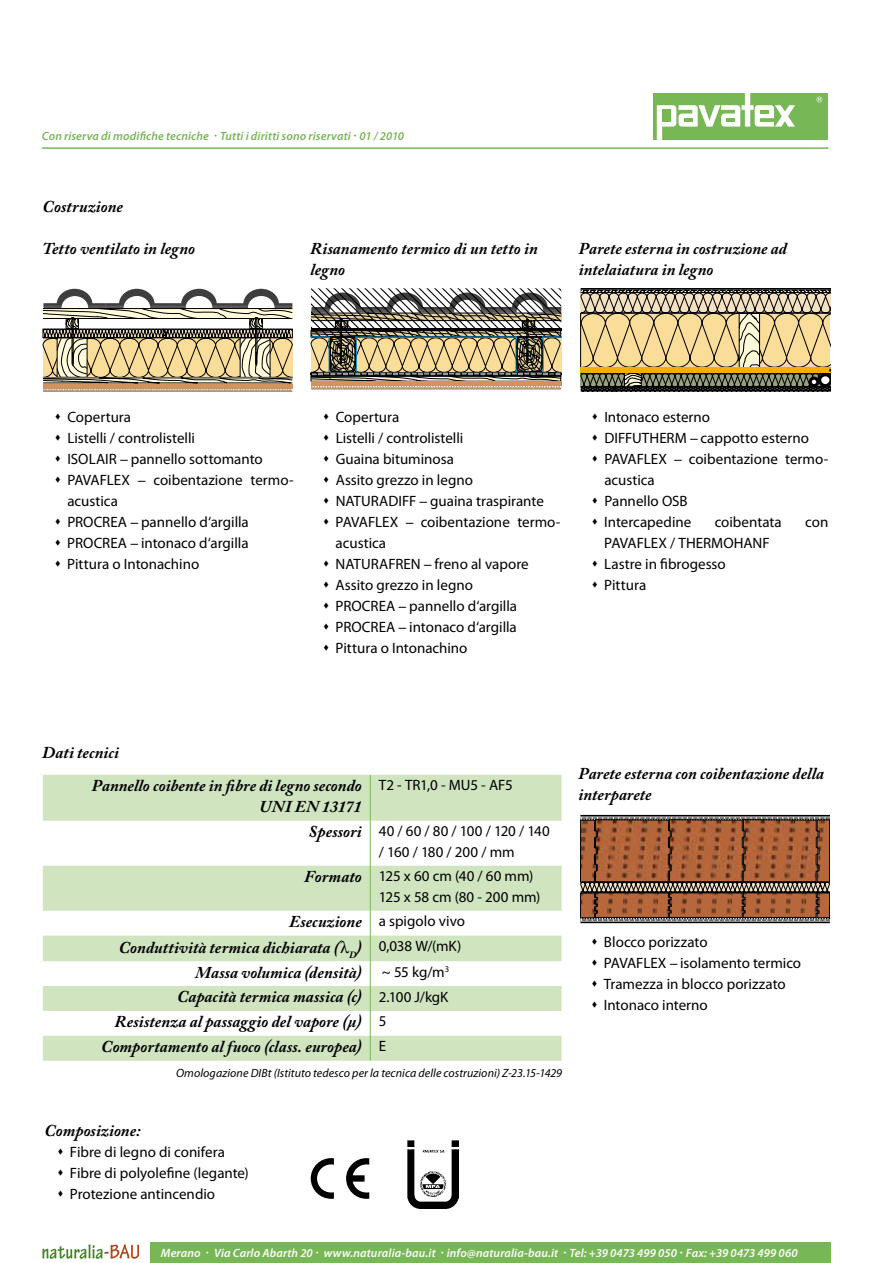
<style>
.page{position:relative;width:893px;height:1263px;background:#fff}
.page>*{position:absolute;margin:0;border:0;box-sizing:border-box;transform-origin:0 0}
.t1{font:italic 700 16.5px/21px "Adobe Caslon Pro";letter-spacing:.005em;color:#000}
.t2{font:15px/21px "Myriad Pro";color:#000}
.t3{font:italic 600 12px "Myriad Pro";letter-spacing:.01em;color:#fff}
.t4{font:italic 12px "Myriad Pro";letter-spacing:.005em;color:#000}
.t5{font:italic 600 12px "Myriad Pro";letter-spacing:.01em;color:#77b756}
.s1{font-family:"Adobe Caslon Pro";font-weight:600;font-style:italic}
.s2{font-family:"Adobe Caslon Pro";font-weight:700;font-style:italic;font-size:16.5px}
.s3{font-family:"Myriad Pro";font-weight:400;font-style:normal;font-size:15px}
</style>
<div class="page">
<hr style="left:42px;top:147px;width:787px;height:2px;background:#77b756">
<div style="left:150px;top:1243px;width:680px;height:20px;background:#77b756"></div>
<svg style="left:42px;top:1244px;width:97px;height:15px"></svg>
<div style="left:653px;top:93px;width:175px;height:47px;background:#77b756"></div>
<svg style="left:816px;top:97px;width:6px;height:5px"></svg>
<svg style="left:657px;top:93px;width:138px;height:47px"></svg>
<div style="left:57px;top:289px;width:35px;height:30px;background:#3e3d40;border-radius:50%"></div>
<div style="left:62px;top:297px;width:26px;height:22px;background:#fff;border-radius:50%"></div>
<div style="left:62px;top:296px;width:26px;height:23px;border:1px solid #fff;border-radius:50%"></div>
<div style="left:181px;top:289px;width:36px;height:30px;background:#3e3d40;border-radius:50%"></div>
<div style="left:186px;top:296px;width:26px;height:23px;background:#fff;border-radius:50%"></div>
<div style="left:186px;top:296px;width:26px;height:23px;border:1px solid #fff;border-radius:50%"></div>
<div style="left:119px;top:289px;width:36px;height:30px;background:#3e3d40;border-radius:50%"></div>
<div style="left:124px;top:296px;width:26px;height:23px;background:#fff;border-radius:50%"></div>
<div style="left:124px;top:296px;width:26px;height:23px;border:1px solid #fff;border-radius:50%"></div>
<div style="left:243px;top:289px;width:36px;height:30px;background:#3e3d40;border-radius:50%"></div>
<div style="left:248px;top:296px;width:26px;height:23px;background:#fff;border-radius:50%"></div>
<div style="left:248px;top:296px;width:26px;height:23px;border:1px solid #fff;border-radius:50%"></div>
<svg style="left:42px;top:303px;width:251px;height:88px;background:#b7a98b"></svg>
<hr style="left:581px;top:288px;width:249px;height:2px;background:#000">
<svg style="left:580px;top:290px;width:250px;height:101px;background:#b3a171"></svg>
<hr style="left:311px;top:388px;width:250px;height:2px;background:#ae9575">
<svg style="left:310px;top:288px;width:252px;height:100px;background:#9a917a"></svg>
<svg style="left:43px;top:775px;width:519px;height:286px;fill:#d0e4bf"></svg>
<hr style="left:370px;top:775px;width:1px;height:46px;background:#77b756">
<hr style="left:370px;top:821px;width:1px;height:45px;background:#77b756">
<hr style="left:370px;top:866px;width:1px;height:45px;background:#77b756">
<svg style="left:370px;top:911px;width:1px;height:150px"></svg>
<svg style="left:311px;top:1158px;width:23px;height:40px"></svg>
<svg style="left:346px;top:1158px;width:23px;height:40px"></svg>
<hr style="left:580px;top:815px;width:250px;height:1px;background:#000">
<svg style="left:580px;top:817px;width:250px;height:104px;background:#975d3c"></svg>
<hr style="left:580px;top:921px;width:250px;height:2px;background:#000">
<img style="left:408px;top:1141px;width:50px;height:67px">
<p class="t5" style="left:42px;top:128px;width:364px">Con riserva di modifiche tecniche Tutti i diritti sono riservati 01 / 2010</p>
<p class="t1" style="left:43px;top:196px;width:82px">Costruzione</p>
<p class="t1" style="left:42px;top:238px;width:154px">Tetto ventilato in legno</p>
<p class="t1" style="left:579px;top:238px;width:210px">Parete esterna in costruzione ad intelaiatura in legno</p>
<p class="t1" style="left:310px;top:238px;width:229px">Risanamento termico di un tetto in legno</p>
<p class="t2" style="left:67px;top:406px;width:228px">Copertura<br>Listelli / controlistelli<br>ISOLAIR <span class="s1">–</span> pannello sottomanto<br>PAVAFLEX <span class="s1">–</span> coibentazione termo&shy;acustica<br>PROCREA <span class="s1">–</span> pannello d‘argilla<br>PROCREA <span class="s1">–</span> intonaco d‘argilla<br>Pittura o Intonachino</p>
<p class="t2" style="left:604px;top:406px;width:226px">Intonaco esterno<br>DIFFUTHERM <span class="s1">–</span> cappotto esterno<br>PAVAFLEX <span class="s1">–</span> coibentazione termo&shy;acustica<br>Pannello OSB<br>Intercapedine</p>
<p class="t2" style="left:336px;top:406px;width:226px">Copertura<br>Listelli / controlistelli<br>Guaina bituminosa<br>Assito grezzo in legno<br>NATURADIFF <span class="s1">–</span> guaina traspirante<br>PAVAFLEX <span class="s1">–</span> coibentazione termo&shy;acustica<br>NATURAFREN <span class="s1">–</span> freno al vapore<br>Assito grezzo in legno<br>PROCREA <span class="s1">–</span> pannello d‘argilla<br>PROCREA <span class="s1">–</span> intonaco d‘argilla<br>Pittura o Intonachino</p>
<p class="t2" style="left:715px;top:511px;width:69px">coibentata</p>
<p class="t2" style="left:805px;top:511px;width:25px">con</p>
<p class="t2" style="left:604px;top:532px;width:167px">PAVAFLEX / THERMOHANF<br>Lastre in fibrogesso<br>Pittura</p>
<p class="t1" style="left:42px;top:742px;width:78px">Dati tecnici</p>
<p class="t1" style="left:92px;top:775px;width:271px;text-align:right">Pannello coibente in fibre di legno secondo<br>UNI EN 13171</p>
<p class="t2" style="left:379px;top:774px;width:135px">T2 - TR1,0 - MU5 - AF5</p>
<p class="t2" style="left:379px;top:820px;width:172px;text-indent:-70px"><span class="s2">Spessori</span> 40 / 60 / 80 / 100 / 120 / 140 / 160 / 180 / 200 / mm</p>
<p class="t2" style="left:379px;top:865px;width:163px;text-indent:-75px"><span class="s2">Formato</span> 125 x 60 cm (40 / 60 mm)<br>125 x 58 cm (80 - 200 mm)</p>
<p class="t2" style="left:289px;top:910px;width:177px"><span class="s2">Esecuzione</span> a spigolo vivo</p>
<p class="t1" style="left:195px;top:934px;width:267px;line-height:24.9px;text-indent:-77px">Conduttività termica dichiarata (●<sub>D</sub>) <span class="s3">0,038 W/(mK)<br></span>Massa volumica (densità)</p>
<p class="t2" style="left:382px;top:961px;width:69px">~ 55 kg/m<sup>3</sup></p>
<p class="t1" style="left:177px;top:986px;width:273px">Capacità termica massica (c) <span class="s3">2.100 J/kgK</span></p>
<p class="t1" style="left:115px;top:1011px;width:273px">Resistenza al passaggio del vapore (µ) <span class="s3">5</span></p>
<p class="t1" style="left:101px;top:1036px;width:286px">Comportamento al fuoco (class. europea) <span class="s3">E</span></p>
<p class="t4" style="left:176px;top:1065px;width:388px">Omologazione DIBt (Istituto tedesco per la tecnica delle costruzioni) Z-23.15-1429</p>
<p class="t1" style="left:578px;top:763px;width:247px">Parete esterna con coibentazione della interparete</p>
<p class="t2" style="left:604px;top:931px;width:199px">Blocco porizzato<br>PAVAFLEX <span class="s1">–</span> isolamento termico<br>Tramezza in blocco porizzato<br>Intonaco interno</p>
<p class="t1" style="left:44px;top:1120px;width:98px">Composizione:</p>
<p class="t2" style="left:70px;top:1141px;width:181px">Fibre di legno di conifera<br>Fibre di polyolefine (legante)<br>Protezione antincendio</p>
<p class="t3" style="left:161px;top:1246px;width:638px">Merano Via Carlo Abarth 20 www.naturalia-bau.it info@naturalia-bau.it Tel: +39 0473 499 050 Fax: +39 0473 499 060</p>
</div>
